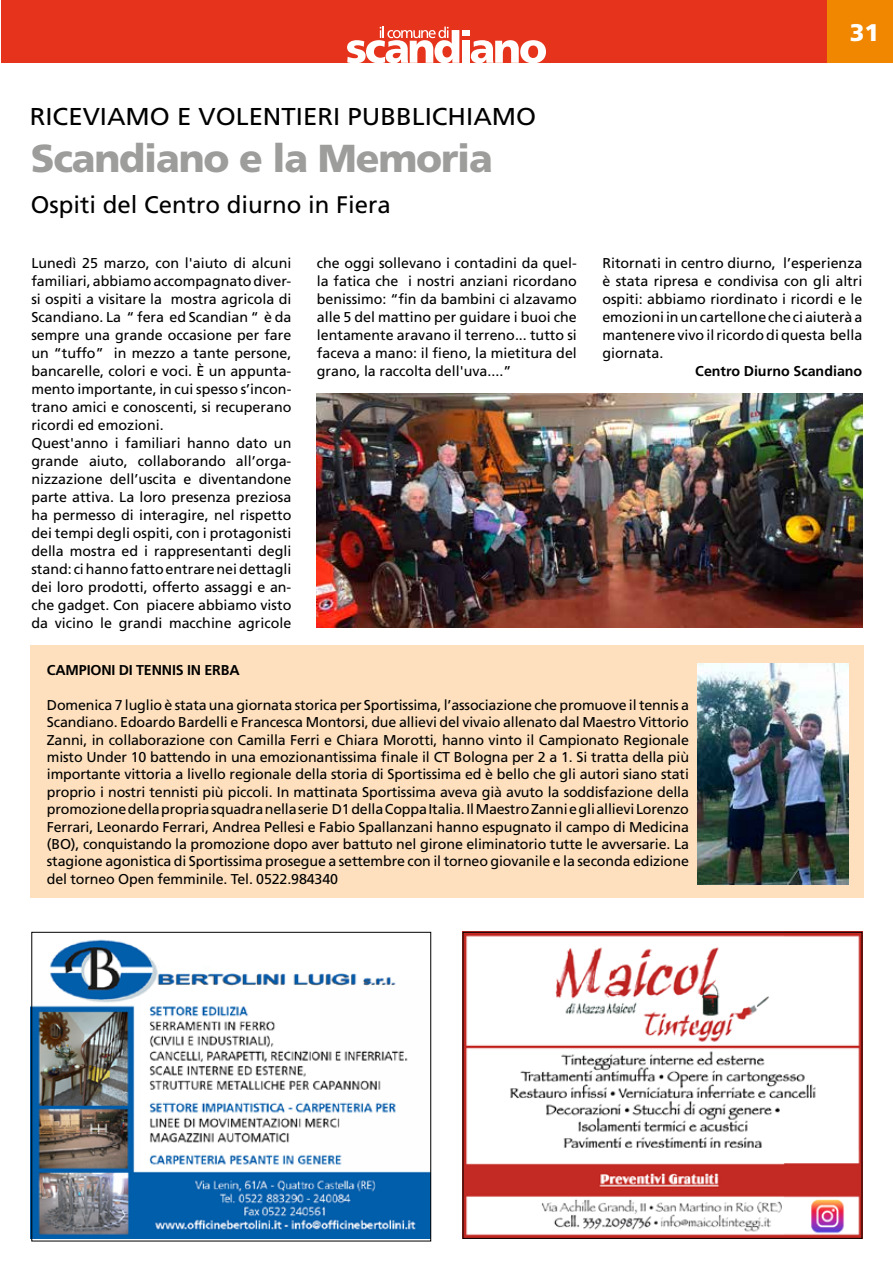
<style>
.page{position:relative;width:893px;height:1263px;background:#fff}
.page>*{position:absolute;margin:0;border:0;box-sizing:border-box;transform-origin:0 0}
.t1{font:900 39px "Frutiger";letter-spacing:-.03em;color:#9d9d9c}
.t2{font:24.45px "Frutiger";color:#000;scale:1.06 1}
.t3{font:24px "Frutiger";color:#000}
.t4{font:900 24px "Frutiger";color:#fff}
.t5{font:14.25px/18px "Frutiger";color:#000;text-align:justify}
.t6{font:700 14.25px "Frutiger";letter-spacing:-.01em;color:#000}
</style>
<div class="page">
<img style="left:33px;top:939px;width:396px;height:300px">
<img style="left:465px;top:934px;width:395px;height:303px">
<div style="left:463px;top:932px;width:399px;height:307px;border:1px solid #000"></div>
<div style="left:31px;top:932px;width:400px;height:309px;border:1px solid #000"></div>
<div style="left:1px;top:0;width:892px;height:63px;background:#e6331c"></div>
<svg style="left:347px;top:27px;width:112px;height:36px"></svg>
<div style="left:462px;top:30px;width:7px;height:6px;background:#fff"></div>
<div style="left:462px;top:40px;width:7px;height:23px;background:#fff"></div>
<svg style="left:471px;top:40px;width:75px;height:23px"></svg>
<div style="left:442px;top:46px;width:10px;height:11px;background:#e6331c;border-radius:50%"></div>
<div style="left:827px;top:0;width:66px;height:63px;background:#f18700"></div>
<img style="left:316px;top:394px;width:546px;height:234px">
<div style="left:31px;top:646px;width:833px;height:252px;background:#fee0be"></div>
<img style="left:697px;top:664px;width:151px;height:220px">
<h2 class="t2" style="left:30px;top:102px;width:479px">RICEVIAMO E VOLENTIERI PUBBLICHIAMO</h2>
<h1 class="t1" style="left:31px;top:135px;width:464px">Scandiano e la Memoria</h1>
<h3 class="t3" style="left:31px;top:191px;width:362px">Ospiti del Centro diurno in Fiera</h3>
<h3 class="t4" style="left:850px;top:19px;width:31px">31</h3>
<p class="t5" style="left:31px;top:254px;width:261px;text-align:left">Lunedì 25 marzo, con l'aiuto di alcuni familiari, abbiamo accompagnato diver&shy;si ospiti a visitare la mostra agricola di Scandiano. La “ fera ed Scandian “ è da sempre una grande occasione per fare un “tuffo” in mezzo a tante persone, bancarelle, colori e voci. È un appunta&shy;mento importante, in cui spesso s’incon&shy;trano amici e conoscenti, si recuperano ricordi ed emozioni.<br>Quest'anno i familiari hanno dato un grande aiuto, collaborando all’orga&shy;nizzazione dell’uscita e diventandone parte attiva. La loro presenza preziosa ha permesso di interagire, nel rispetto dei tempi degli ospiti, con i protagonisti della mostra ed i rappresentanti degli stand: ci hanno fatto entrare nei dettagli dei loro prodotti, offerto assaggi e an&shy;che gadget. Con piacere abbiamo visto da vicino le grandi macchine agricole</p>
<p class="t5" style="left:317px;top:254px;width:261px">che oggi sollevano i contadini da quel&shy;la fatica che i nostri anziani ricordano benissimo: “fin da bambini ci alzavamo alle 5 del mattino per guidare i buoi che lentamente aravano il terreno... tutto si faceva a mano: il fieno, la mietitura del grano, la raccolta dell'uva....”</p>
<p class="t5" style="left:602px;top:254px;width:261px">Ritornati in centro diurno, l’esperienza è stata ripresa e condivisa con gli altri ospiti: abbiamo riordinato i ricordi e le emozioni in un cartellone che ci aiuterà a mantenere vivo il ricordo di questa bella giornata.</p>
<p class="t6" style="left:695px;top:362px;width:169px">Centro Diurno Scandiano</p>
<p class="t6" style="left:47px;top:662px;width:194px">CAMPIONI DI TENNIS IN ERBA</p>
<p class="t5" style="left:47px;top:696px;width:644px;line-height:17.4px">Domenica 7 luglio è stata una giornata storica per Sportissima, l’associazione che promuove il tennis a Scandiano. Edoardo Bardelli e Francesca Montorsi, due allievi del vivaio allenato dal Maestro Vittorio Zanni, in collaborazione con Camilla Ferri e Chiara Morotti, hanno vinto il Campionato Regionale misto Under 10 battendo in una emozionantissima finale il CT Bologna per 2 a 1. Si tratta della più importante vittoria a livello regionale della storia di Sportissima ed è bello che gli autori siano stati proprio i nostri tennisti più piccoli. In mattinata Sportissima aveva già avuto la soddisfazione della promozione della propria squadra nella serie D1 della Coppa Italia. Il Maestro Zanni e gli allievi Lorenzo Ferrari, Leonardo Ferrari, Andrea Pellesi e Fabio Spallanzani hanno espugnato il campo di Medicina (BO), conquistando la promozione dopo aver battuto nel girone eliminatorio tutte le avversarie. La stagione agonistica di Sportissima prosegue a settembre con il torneo giovanile e la seconda edizione del torneo Open femminile. Tel. 0522.984340</p>
</div>
